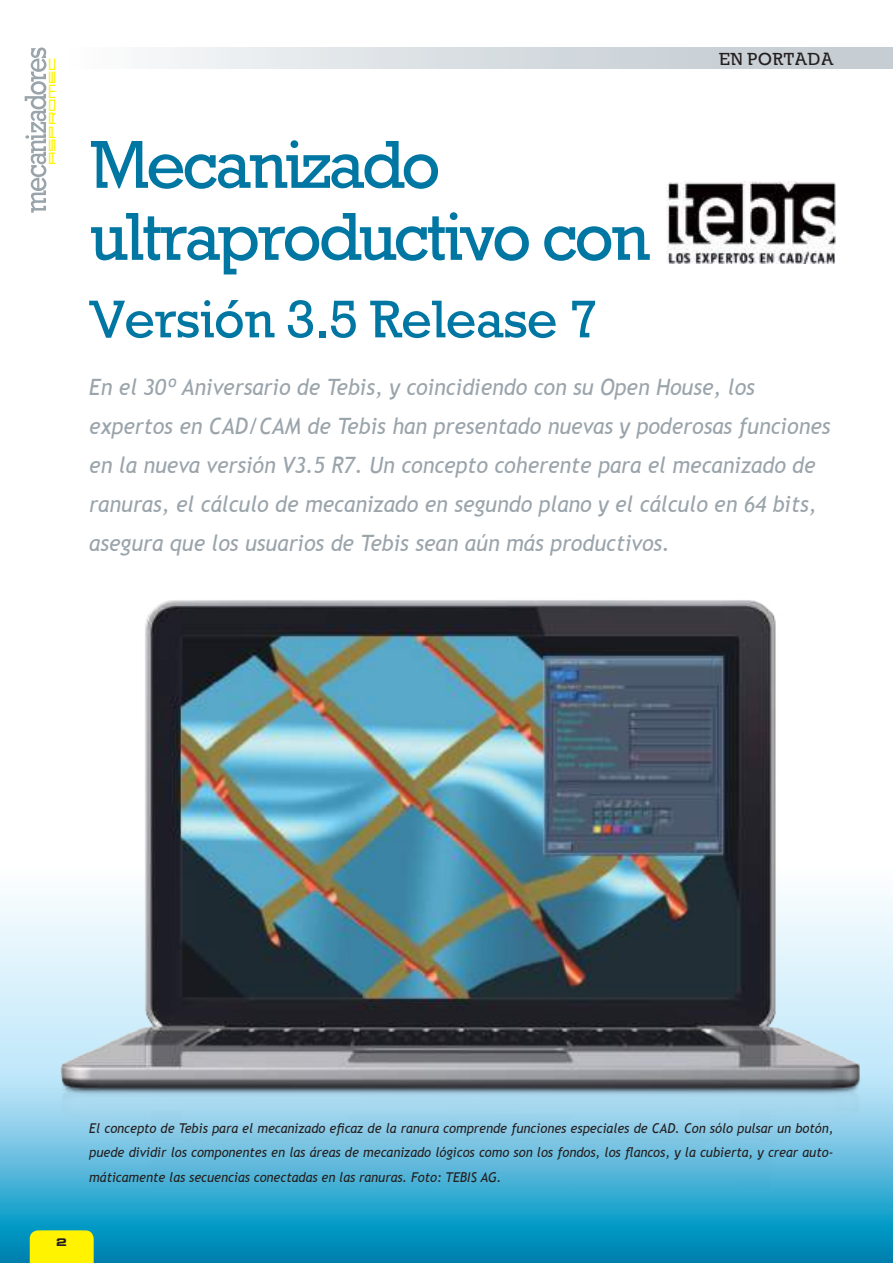
<style>
.page{position:relative;width:893px;height:1263px;background:#fff}
.page>*{position:absolute;margin:0;border:0;box-sizing:border-box;transform-origin:0 0}
.t1{font:69px/72px "Providence";letter-spacing:-.05em;color:#0076a3}
.t2{font:54px "Providence";letter-spacing:-.02em;color:#0076a3}
.t3{font:italic 22.5px/39px "Trebuchet MS";color:#9aa4ab;scale:.95 1}
.t4{font:18px "Providence";letter-spacing:.02em;color:#241f1f}
.t5{font:italic 13.5px/24.8px "Trebuchet MS";color:#241f1f;text-align:justify;scale:.95 1}
.t6{font:10.5px "Eurostile Bold Extended Two";color:#241f1f;scale:1.05 1}
.t7{font:5.1px "Abstract";letter-spacing:-.025em;color:#fff300;scale:.94 1}
</style>
<div class="page">
<svg style="left:0;top:897px;width:893px;height:366px;background:#52b0d1"></svg>
<svg style="left:30px;top:1230px;width:64px;height:33px"></svg>
<div style="left:62px;top:48px;width:831px;height:21px;background:linear-gradient(to right,#f8f9fa,#bec7ce)"></div>
<svg style="left:25px;top:48px;width:21px;height:165px"></svg>
<svg style="left:668px;top:181px;width:167px;height:83px"></svg>
<img style="left:666px;top:182px;width:170px;height:81px">
<img style="left:38px;top:600px;width:842px;height:643px">
<p class="t7" style="left:51px;top:164px;width:116px;rotate:-90deg">aspromec</p>
<h1 class="t1" style="left:89px;top:134px;width:562px">Mecanizado ultraproductivo con</h1>
<h2 class="t2" style="left:89px;top:297px;width:510px">Version 3.5 Release 7</h2>
<p class="t4" style="left:719px;top:51px;width:116px">EN PORTADA</p>
<p class="t3" style="left:89px;top:368px;width:782px">En el 30º Aniversario de Tebis, y coincidiendo con su Open House, los expertos en CAD/CAM de Tebis han presentado nuevas y poderosas funciones en la nueva versión V3.5 R7. Un concepto coherente para el mecanizado de ranuras, el cálculo de mecanizado en segundo plano y el cálculo en 64 bits, asegura que los usuarios de Tebis sean aún más productivos.</p>
<p class="t6" style="left:56px;top:1235px;width:12px">2</p>
<p class="t5" style="left:89px;top:1115px;width:785px">El concepto de Tebis para el mecanizado eficaz de la ranura comprende funciones especiales de CAD. Con sólo pulsar un botón, puede dividir los componentes en las áreas de mecanizado lógicos como son los fondos, los flancos, y la cubierta, y crear auto&shy;máticamente las secuencias conectadas en las ranuras. Foto: TEBIS AG.</p>
</div>
